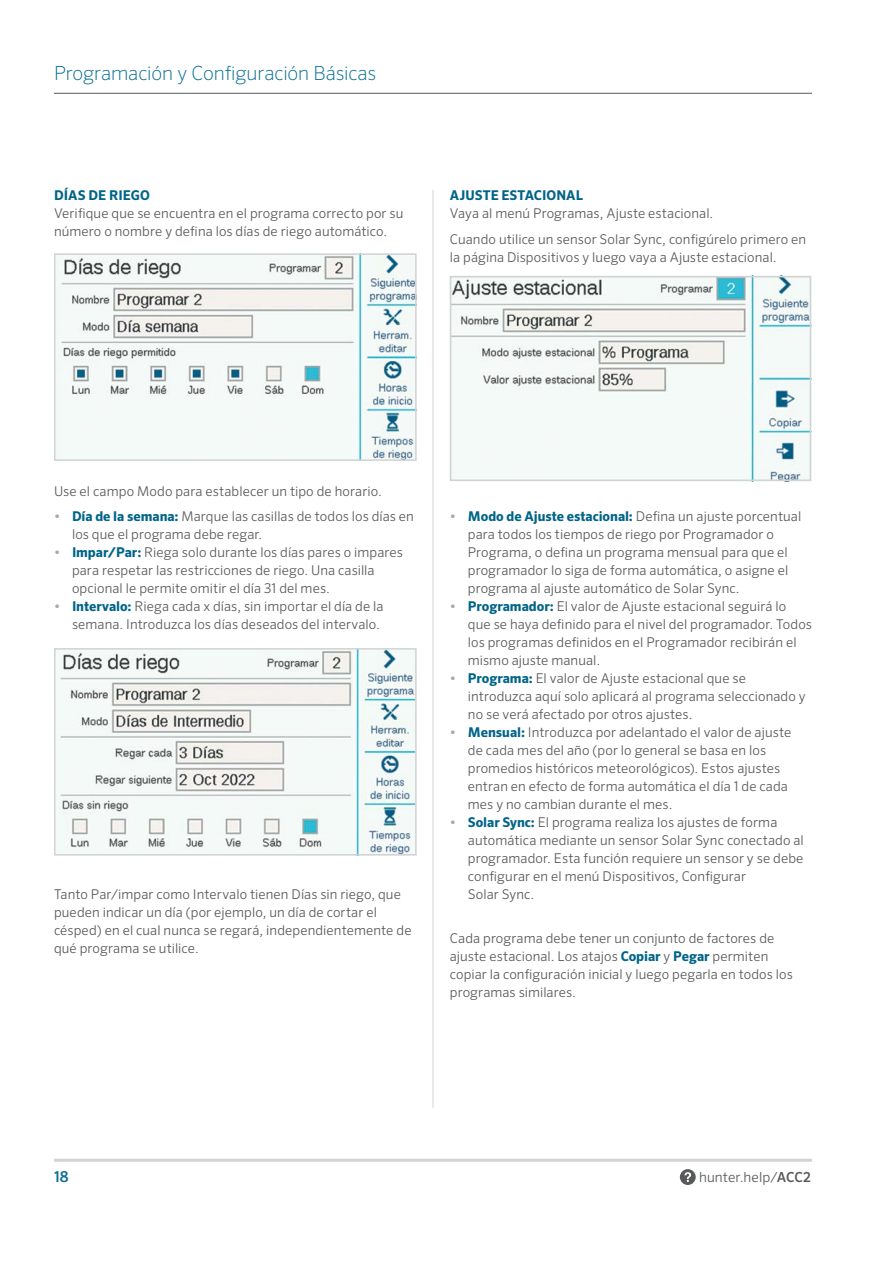
<style>
.page{position:relative;width:893px;height:1263px;background:#fff}
.page>*{position:absolute;margin:0;border:0;box-sizing:border-box;transform-origin:0 0}
.t1{font:200 19.5px "Sero Pro";letter-spacing:-.005em;color:#086d90}
.t2{font:500 15px "Sero Pro";color:#086d90}
.t3{font:300 13.8px "Sero Pro";letter-spacing:.005em;color:#58595b}
.t4{font:300 13.5px/18px "Sero Pro";letter-spacing:.005em;color:#58595b}
.t5{font:700 13.5px "Sero Pro";letter-spacing:.005em;color:#006488}
.s1{font-weight:700;color:#a7a9ac}
.s2{font-weight:700;color:#006488}
.s3{font-weight:500}
</style>
<div class="page">
<hr style="left:54px;top:1159px;width:758px;height:3px;background:#d1d3d4">
<div style="left:680px;top:1169px;width:16px;height:16px;background:#58595b;border-radius:50%"></div>
<svg style="left:684px;top:1172px;width:7px;height:10px"></svg>
<hr style="left:54px;top:93px;width:758px;height:1px;background:#58595b">
<img style="left:57px;top:256px;width:357px;height:202px">
<div style="left:54px;top:253px;width:363px;height:208px;border:2px solid #d1d3d4"></div>
<img style="left:453px;top:279px;width:355px;height:199px">
<div style="left:450px;top:276px;width:361px;height:205px;border:2px solid #d1d3d4"></div>
<img style="left:57px;top:651px;width:357px;height:201px">
<div style="left:54px;top:648px;width:363px;height:207px;border:2px solid #d1d3d4"></div>
<hr style="left:433px;top:190px;width:1px;height:918px;background:#d1d3d4">
<h1 class="t1" style="left:54px;top:61px;width:324px">Programación y Configuración Básicas</h1>
<p class="t5" style="left:54px;top:187px;width:97px">DÍAS DE RIEGO</p>
<p class="t4" style="left:54px;top:204px;width:351px">Verifique que se encuentra en el programa correcto por su número o nombre y defina los días de riego automático.</p>
<p class="t5" style="left:450px;top:187px;width:135px">AJUSTE ESTACIONAL</p>
<p class="t4" style="left:450px;top:200px;width:358px;line-height:25.5px">Vaya al menú Programas, Ajuste estacional.<br>Cuando utilice un sensor Solar Sync, configúrelo primero en</p>
<p class="t4" style="left:450px;top:248px;width:328px">la página Dispositivos y luego vaya a Ajuste estacional.</p>
<p class="t4" style="left:54px;top:482px;width:329px">Use el campo Modo para establecer un tipo de horario.</p>
<p class="t4" style="left:72px;top:507px;width:343px;text-indent:-18px"><span class="s1">•</span> <span class="s2">Día de la semana:</span> Marque las casillas de todos los días en los que el programa debe regar.</p>
<p class="t4" style="left:72px;top:543px;width:332px;text-indent:-18px"><span class="s1">•</span> <span class="s2">Impar/Par:</span> Riega solo durante los días pares o impares para respetar las restricciones de riego. Una casilla opcional le permite omitir el día 31 del mes.</p>
<p class="t4" style="left:54px;top:597px;width:331px;text-align:right"><span class="s1">•</span> <span class="s2">Intervalo:</span> Riega cada x días, sin importar el día de la semana. Introduzca los días deseados del intervalo.</p>
<p class="t4" style="left:54px;top:885px;width:359px">Tanto Par/impar como Intervalo tienen Días sin riego, que pueden indicar un día (por ejemplo, un día de cortar el césped) en el cual nunca se regará, independientemente de qué programa se utilice.</p>
<p class="t4" style="left:468px;top:507px;width:335px;text-indent:-18px"><span class="s1">•</span> <span class="s2">Modo de Ajuste estacional:</span> Defina un ajuste porcentual para todos los tiempos de riego por Programador o Programa, o defina un programa mensual para que el programador lo siga de forma automática, o asigne el programa al ajuste automático de Solar Sync.</p>
<p class="t4" style="left:468px;top:597px;width:346px;text-indent:-18px"><span class="s1">•</span> <span class="s2">Programador:</span> El valor de Ajuste estacional seguirá lo que se haya definido para el nivel del programador. Todos los programas definidos en el Programador recibirán el mismo ajuste manual.</p>
<p class="t4" style="left:468px;top:669px;width:339px;text-indent:-18px"><span class="s1">•</span> <span class="s2">Programa:</span> El valor de Ajuste estacional que se introduzca aquí solo aplicará al programa seleccionado y no se verá afectado por otros ajustes.</p>
<p class="t4" style="left:468px;top:723px;width:325px;text-indent:-18px"><span class="s1">•</span> <span class="s2">Mensual:</span> Introduzca por adelantado el valor de ajuste de cada mes del año (por lo general se basa en los promedios históricos meteorológicos). Estos ajustes entran en efecto de forma automática el día 1 de cada mes y no cambian durante el mes.</p>
<p class="t4" style="left:468px;top:813px;width:337px;text-indent:-18px"><span class="s1">•</span> <span class="s2">Solar Sync:</span> El programa realiza los ajustes de forma automática mediante un sensor Solar Sync conectado al programador. Esta función requiere un sensor y se debe configurar en el menú Dispositivos, Configurar<br>Solar Sync.</p>
<p class="t4" style="left:450px;top:929px;width:344px">Cada programa debe tener un conjunto de factores de ajuste estacional. Los atajos <span class="s2">Copiar</span> y <span class="s2">Pegar</span> permiten copiar la configuración inicial y luego pegarla en todos los programas similares.</p>
<p class="t2" style="left:54px;top:1167px;width:16px">18</p>
<p class="t3" style="left:699px;top:1169px;width:113px">hunter.help/<span class="s3">ACC2</span></p>
</div>
